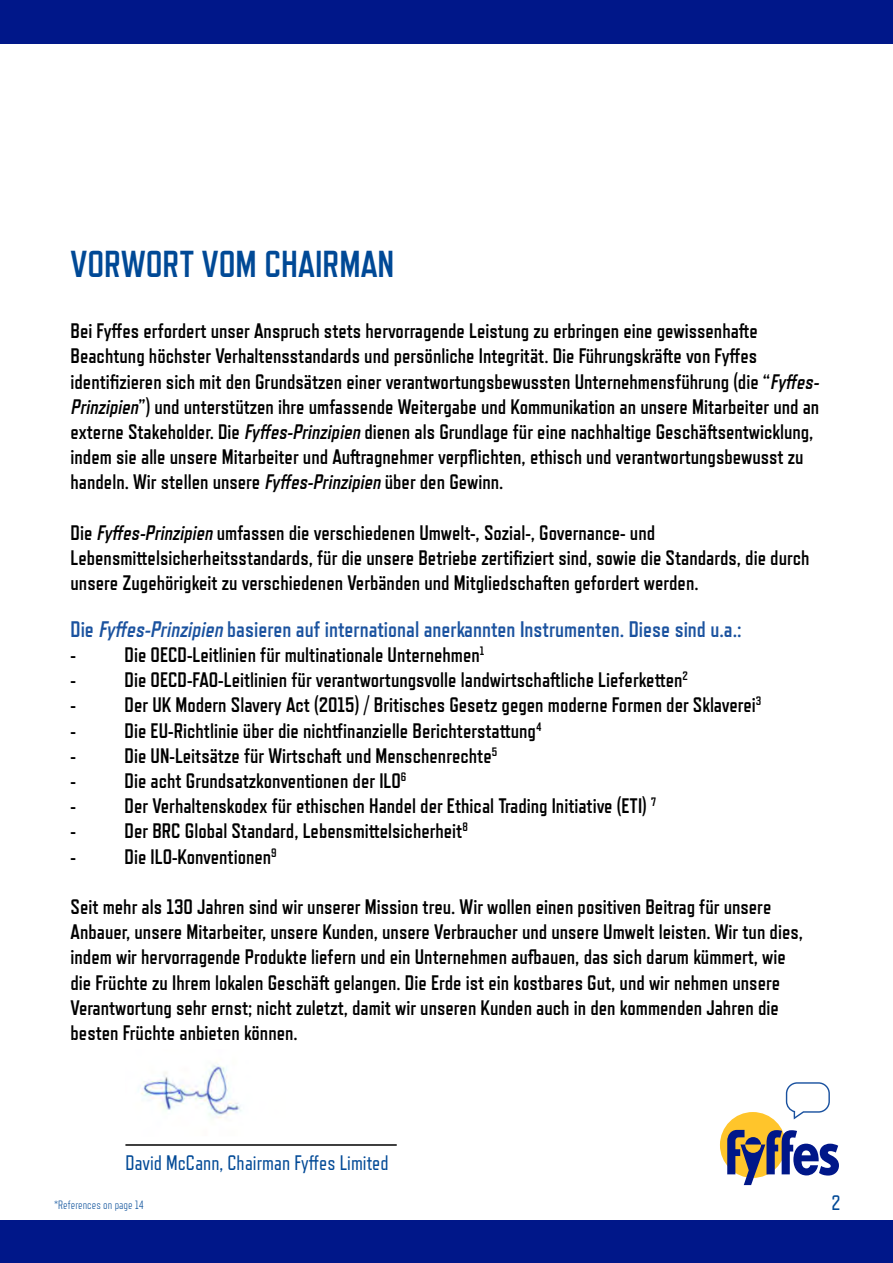
<style>
.page{position:relative;width:893px;height:1263px;background:#fff}
.page>*{position:absolute;margin:0;border:0;box-sizing:border-box;transform-origin:0 0}
.t1{font:700 37.5px "Refrigerator Deluxe";color:#004996}
.t2{font:700 22.5px "Refrigerator Deluxe";color:#1a529f}
.t3{font:700 21px/25.2px "Refrigerator Deluxe";color:#000}
.t4{font:21px "Refrigerator Deluxe";color:#004996}
.t5{font:300 12px "Refrigerator Deluxe";color:#004996}
.s1{font-style:italic}
</style>
<div class="page">
<svg style="left:785px;top:1082px;width:45px;height:36px"></svg>
<div style="left:0;top:1220px;width:893px;height:43px;background:#001789"></div>
<div style="left:0;top:0;width:893px;height:43px;background:#001789"></div>
<div style="left:720px;top:1112px;width:66px;height:66px;background:#ffc52b;border-radius:50%"></div>
<svg style="left:727px;top:1130px;width:112px;height:55px"></svg>
<hr style="left:125px;top:1144px;width:272px;height:2px;background:#000">
<img style="left:138px;top:1064px;width:104px;height:55px">
<h1 class="t1" style="left:71px;top:242px;width:325px">VORWORT VOM CHAIRMAN</h1>
<p class="t3" style="left:71px;top:318px;width:754px">Bei Fyffes erfordert unser Anspruch stets hervorragende Leistung zu erbringen eine gewissenhafte Beachtung höchster Verhaltensstandards und persönliche Integrität. Die Führungskräfte von Fyffes identifizieren sich mit den Grundsätzen einer verantwortungsbewussten Unternehmensführung (die “<span class="s1">Fyffes-Prinzipien</span>”) und unterstützen ihre umfassende Weitergabe und Kommunikation an unsere Mitarbeiter und an externe Stakeholder. Die <span class="s1">Fyffes-Prinzipien</span> dienen als Grundlage für eine nachhaltige Geschäftsentwicklung, indem sie alle unsere Mitarbeiter und Auftragnehmer verpflichten, ethisch und verantwortungsbewusst zu handeln. Wir stellen unsere <span class="s1">Fyffes-Prinzipien</span> über den Gewinn.</p>
<p class="t3" style="left:71px;top:520px;width:740px">Die <span class="s1">Fyffes-Prinzipien</span> umfassen die verschiedenen Umwelt-, Sozial-, Governance- und<br>Lebensmittelsicherheitsstandards, für die unsere Betriebe zertifiziert sind, sowie die Standards, die durch unsere Zugehörigkeit zu verschiedenen Verbänden und Mitgliedschaften gefordert werden.</p>
<p class="t2" style="left:71px;top:616px;width:673px">Die <span class="s1">Fyffes-Prinzipien</span> basieren auf international anerkannten Instrumenten. Diese sind u.a.:</p>
<p class="t3" style="left:71px;top:642px;width:415px">- Die OECD-Leitlinien für multinationale Unternehmen<sup>1</sup></p>
<p class="t3" style="left:71px;top:667px;width:619px">- Die OECD-FAO-Leitlinien für verantwortungsvolle landwirtschaftliche Lieferketten<sup>2</sup></p>
<p class="t3" style="left:71px;top:692px;width:692px">- Der UK Modern Slavery Act (2015) / Britisches Gesetz gegen moderne Formen der Sklaverei<sup>3</sup></p>
<p class="t3" style="left:71px;top:717px;width:472px">- Die EU-Richtlinie über die nichtfinanzielle Berichterstattung<sup>4</sup></p>
<p class="t3" style="left:71px;top:743px;width:428px">- Die UN-Leitsätze für Wirtschaft und Menschenrechte<sup>5</sup></p>
<p class="t3" style="left:71px;top:768px;width:337px">- Die acht Grundsatzkonventionen der ILO<sup>6</sup></p>
<p class="t3" style="left:71px;top:793px;width:587px">- Der Verhaltenskodex für ethischen Handel der Ethical Trading Initiative (ETI) <sup>7</sup></p>
<p class="t3" style="left:71px;top:818px;width:399px">- Der BRC Global Standard, Lebensmittelsicherheit<sup>8</sup></p>
<p class="t3" style="left:71px;top:843px;width:208px">- Die ILO-Konventionen<sup>9</sup></p>
<p class="t3" style="left:71px;top:894px;width:734px">Seit mehr als 130 Jahren sind wir unserer Mission treu. Wir wollen einen positiven Beitrag für unsere Anbauer, unsere Mitarbeiter, unsere Kunden, unsere Verbraucher und unsere Umwelt leisten. Wir tun dies, indem wir hervorragende Produkte liefern und ein Unternehmen aufbauen, das sich darum kümmert, wie die Früchte zu Ihrem lokalen Geschäft gelangen. Die Erde ist ein kostbares Gut, und wir nehmen unsere Verantwortung sehr ernst; nicht zuletzt, damit wir unseren Kunden auch in den kommenden Jahren die besten Früchte anbieten können.</p>
<p class="t4" style="left:125px;top:1150px;width:265px">David McCann, Chairman Fyffes Limited</p>
<p class="t5" style="left:54px;top:1198px;width:91px">*References on page 14</p>
<p class="t4" style="left:831px;top:1190px;width:11px">2</p>
</div>
